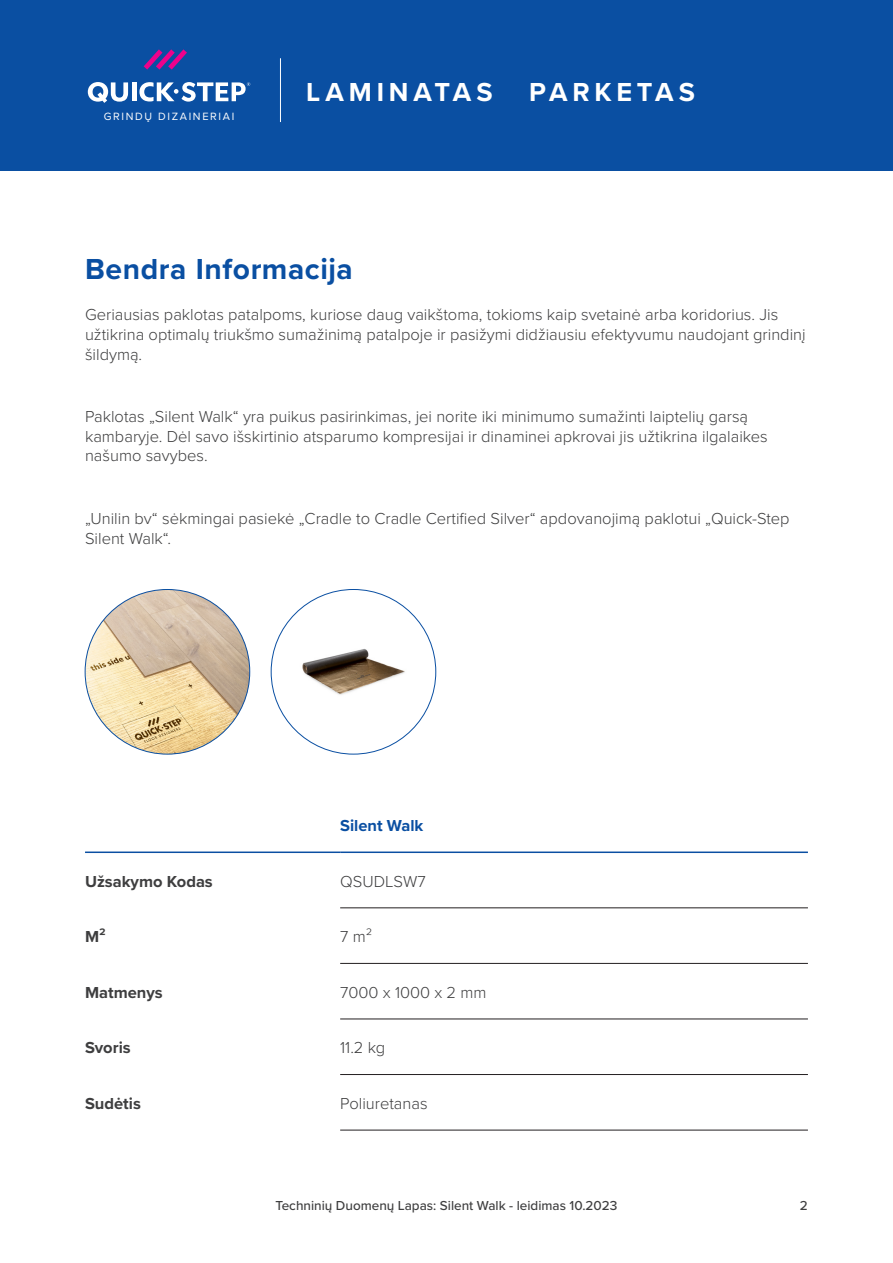
<style>
.page{position:relative;width:893px;height:1263px;background:#fff}
.page>*{position:absolute;margin:0;border:0;box-sizing:border-box;transform-origin:0 0}
.t1{font:700 30px "Proxima Nova";letter-spacing:.02em;color:#0a4fa2}
.Range{font:700 27px "Proxima Nova";letter-spacing:.175em;color:#fff}
.BodyText{font:300 16.5px/19.8px "Proxima Nova";color:#3e3e3f}
.Column-First{font:700 16.5px "Proxima Nova";color:#3e3e3f}
.Row-Header{font:700 16.5px "Proxima Nova";color:#0a4fa2}
.t2{font:500 13.5px "Proxima Nova";color:#3e3e3f}
.FloorDesigners{font:10.95px "Proxima Nova";letter-spacing:.15em;color:#fff}
</style>
<div class="page">
<div style="left:0;top:0;width:893px;height:170px;background:#0a4fa2"></div>
<hr style="left:280px;top:58px;width:1px;height:64px;background:#fff">
<svg style="left:144px;top:49px;width:43px;height:21px"></svg>
<svg style="left:88px;top:82px;width:40px;height:21px"></svg>
<hr style="left:132px;top:82px;width:4px;height:19px;background:#fff">
<svg style="left:139px;top:82px;width:111px;height:20px"></svg>
<img style="left:85px;top:589px;width:165px;height:165px;border-radius:82px">
<img style="left:271px;top:589px;width:165px;height:165px;border-radius:82px">
<hr style="left:340px;top:907px;width:468px;height:1px;background:#231f20">
<hr style="left:340px;top:963px;width:468px;height:1px;background:#231f20">
<hr style="left:340px;top:1019px;width:468px;height:1px;background:#231f20">
<hr style="left:340px;top:1074px;width:468px;height:1px;background:#231f20">
<hr style="left:340px;top:1130px;width:468px;height:1px;background:#231f20">
<hr style="left:340px;top:851px;width:468px;height:2px;background:#0a4fa2">
<hr style="left:85px;top:851px;width:255px;height:2px;background:#0a4fa2">
<p class="FloorDesigners" style="left:104px;top:108px;width:132px">GRINDŲ DIZAINERIAI</p>
<p class="Range" style="left:306px;top:72px;width:188px">LAMINATAS</p>
<p class="Range" style="left:529px;top:72px;width:167px">PARKETAS</p>
<p class="t1" style="left:85px;top:246px;width:269px">Bendra Informacija</p>
<p class="BodyText" style="left:85px;top:304px;width:722px">Geriausias paklotas patalpoms, kuriose daug vaikštoma, tokioms kaip svetainė arba koridorius. Jis užtikrina optimalų triukšmo sumažinimą patalpoje ir pasižymi didžiausiu efektyvumu naudojant grindinį šildymą.</p>
<p class="BodyText" style="left:85px;top:406px;width:684px">Paklotas „Silent Walk“ yra puikus pasirinkimas, jei norite iki minimumo sumažinti laiptelių garsą kambaryje. Dėl savo išskirtinio atsparumo kompresijai ir dinaminei apkrovai jis užtikrina ilgalaikes našumo savybes.</p>
<p class="BodyText" style="left:85px;top:507px;width:706px">„Unilin bv“ sėkmingai pasiekė „Cradle to Cradle Certified Silver“ apdovanojimą paklotui „Quick-Step<br>Silent Walk“.</p>
<p class="Row-Header" style="left:340px;top:813px;width:85px">Silent Walk</p>
<p class="Column-First" style="left:85px;top:869px;width:129px">Užsakymo Kodas</p>
<p class="BodyText" style="left:340px;top:870px;width:87px">QSUDLSW7</p>
<p class="Column-First" style="left:85px;top:924px;width:22px">M²</p>
<p class="BodyText" style="left:340px;top:926px;width:33px">7 m²</p>
<p class="Column-First" style="left:85px;top:980px;width:79px">Matmenys</p>
<p class="BodyText" style="left:340px;top:981px;width:148px">7000 x 1000 x 2 mm</p>
<p class="Column-First" style="left:85px;top:1035px;width:47px">Svoris</p>
<p class="BodyText" style="left:340px;top:1037px;width:47px">11.2 kg</p>
<p class="Column-First" style="left:85px;top:1091px;width:57px">Sudėtis</p>
<p class="BodyText" style="left:340px;top:1092px;width:89px">Poliuretanas</p>
<p class="t2" style="left:275px;top:1195px;width:343px">Techninių Duomenų Lapas: Silent Walk - leidimas 10.2023</p>
<p class="t2" style="left:800px;top:1195px;width:9px">2</p>
</div>
